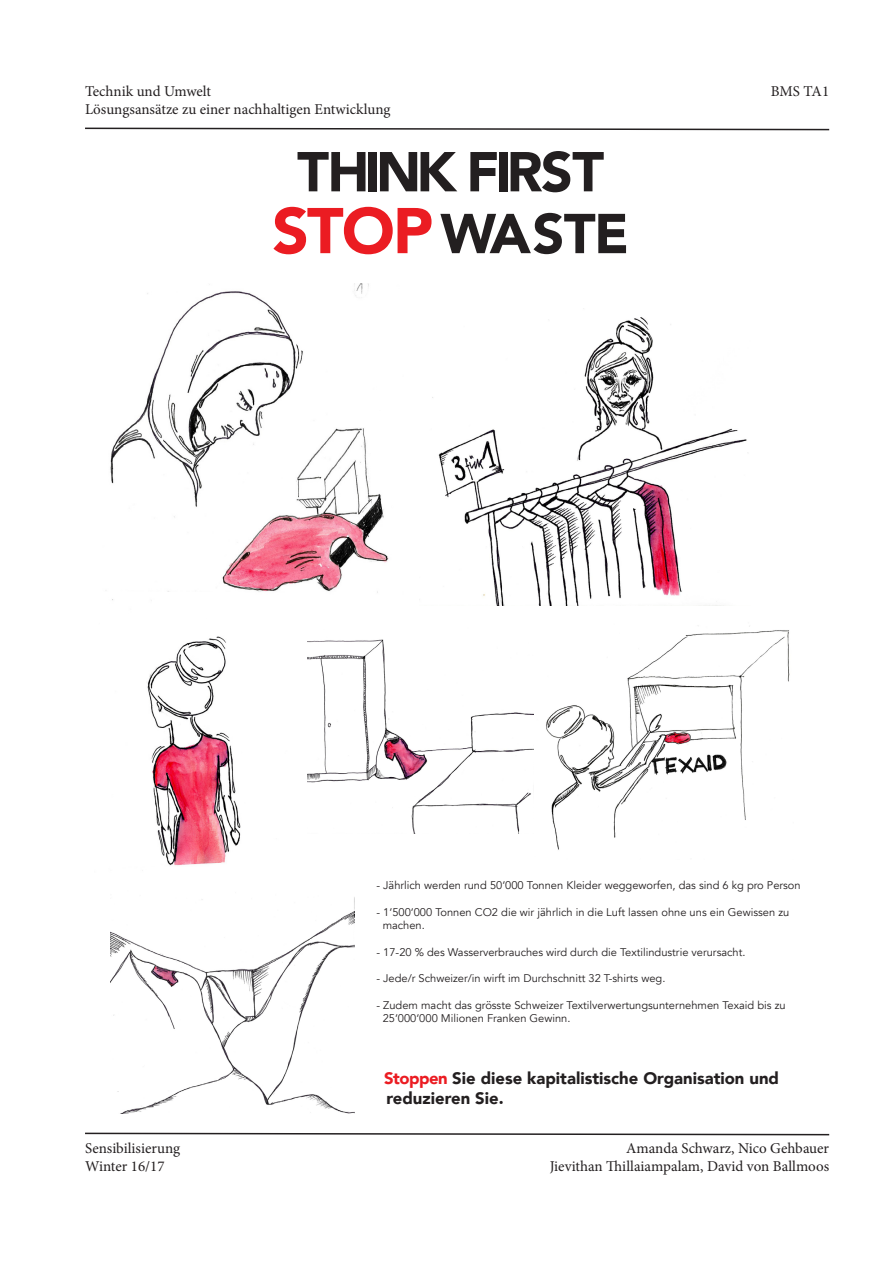
<style>
.page{position:relative;width:893px;height:1263px;background:#fff}
.page>*{position:absolute;margin:0;border:0;box-sizing:border-box;transform-origin:0 0}
.t1{font:900 55.5px/61.8px "Avenir";letter-spacing:-.05em;color:#231f20;text-align:center}
.t2{font:900 16.65px/20px "Avenir";color:#231f20}
.t3{font:15px "Minion Pro";color:#231f20}
.t4{font:11.1px/13.4px "Avenir";color:#231f20}
.s1{font-size:63.9px;color:#eb1c22}
.s2{color:#eb1c22}
</style>
<div class="page">
<svg style="left:85px;top:127px;width:745px;height:4px"></svg>
<svg style="left:85px;top:1132px;width:745px;height:4px"></svg>
<img style="left:110px;top:283px;width:279px;height:317px">
<img style="left:432px;top:317px;width:315px;height:288px">
<img style="left:147px;top:636px;width:94px;height:230px">
<img style="left:308px;top:639px;width:225px;height:195px">
<img style="left:546px;top:626px;width:244px;height:224px">
<img style="left:110px;top:897px;width:245px;height:216px">
<h3 class="t3" style="left:85px;top:81px;width:128px">Technik und Umwelt</h3>
<h3 class="t3" style="left:771px;top:81px;width:60px">BMS TA1</h3>
<h3 class="t3" style="left:85px;top:99px;width:307px">Lösungsansätze zu einer nachhaltigen Entwicklung</h3>
<p class="t1" style="left:272px;top:140px;width:358px">THINK FIRST<br><span class="s1">STOP</span> WASTE</p>
<p class="t4" style="left:376px;top:879px;width:426px">- Jährlich werden rund 50‘000 Tonnen Kleider weggeworfen, das sind 6 kg pro Person</p>
<p class="t4" style="left:383px;top:905px;width:408px;text-indent:-6px">- 1‘500‘000 Tonnen CO2 die wir jährlich in die Luft lassen ohne uns ein Gewissen zu machen.</p>
<p class="t4" style="left:376px;top:945px;width:370px">- 17-20 % des Wasserverbrauches wird durch die Textilindustrie verursacht.</p>
<p class="t4" style="left:376px;top:972px;width:290px">- Jede/r Schweizer/in wirft im Durchschnitt 32 T-shirts weg.</p>
<p class="t4" style="left:383px;top:999px;width:404px;text-indent:-6px">- Zudem macht das grösste Schweizer Textilverwertungsunternehmen Texaid bis zu<br>25‘000‘000 Milionen Franken Gewinn.</p>
<p class="t2" style="left:384px;top:1068px;width:396px"><span class="s2">Stoppen</span> Sie diese kapitalistische Organisation und reduzieren Sie.</p>
<h3 class="t3" style="left:85px;top:1138px;width:97px">Sensibilisierung</h3>
<h3 class="t3" style="left:626px;top:1138px;width:204px">Amanda Schwarz, Nico Gehbauer</h3>
<h3 class="t3" style="left:85px;top:1156px;width:81px">Winter 16/17</h3>
<h3 class="t3" style="left:550px;top:1156px;width:281px">Jievithan Thillaiampalam, David von Ballmoos</h3>
</div>
